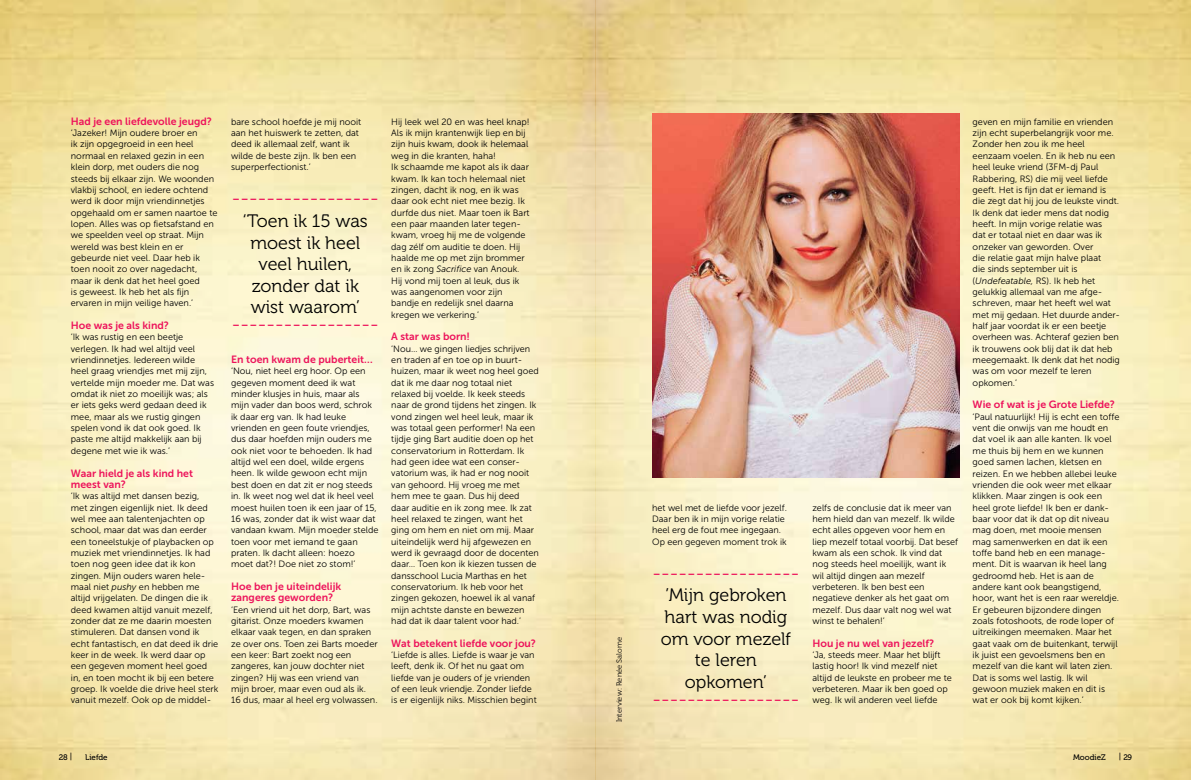
<style>
.page{position:relative;width:1191px;height:780px;background:#fff}
.page>*{position:absolute;margin:0;border:0;box-sizing:border-box;transform-origin:0 0}
.t1{font:20px "Museo 300";color:#ed145b}
.t2{font:18px/21.6px "Museo 300";color:#000;text-align:center}
.t3{font:10.5px/11.3px "Museo Sans 700";color:#ed145b}
.t4{font:9.1px/11.3px "Museo Sans 300";color:#000}
.t5{font:8px "Museo 500";color:#000}
.t6{font:7.5px "Museo 300";color:#000}
.s1{font-style:italic}
</style>
<div class="page">
<img style="left:0;top:1px;width:1190px;height:779px">
<img style="left:652px;top:113px;width:308px;height:364px">
<p class="t3" style="left:71px;top:115px;width:143px">Had je een liefdevolle jeugd?</p>
<p class="t4" style="left:71px;top:127px;width:148px">‘Jazeker! Mijn oudere broer en<br>ik zijn opgegroeid in een heel normaal en relaxed gezin in een klein dorp, met ouders die nog steeds bij elkaar zijn. We woonden vlakbij school, en iedere ochtend werd ik door mijn vriendinnetjes opgehaald om er samen naartoe te lopen. Alles was op fietsafstand en we speelden veel op straat. Mijn wereld was best klein en er gebeurde niet veel. Daar heb ik toen nooit zo over nagedacht, maar ik denk dat het heel goed<br>is geweest. Ik heb het als fijn ervaren in mijn veilige haven.’</p>
<p class="t3" style="left:71px;top:320px;width:100px">Hoe was je als kind?</p>
<p class="t4" style="left:71px;top:331px;width:145px">‘Ik was rustig en een beetje verlegen. Ik had wel altijd veel vriendinnetjes. Iedereen wilde heel graag vriendjes met mij zijn, vertelde mijn moeder me. Dat was omdat ik niet zo moeilijk was; als er iets geks werd gedaan deed ik mee, maar als we rustig gingen spelen vond ik dat ook goed. Ik paste me altijd makkelijk aan bij degene met wie ik was.’</p>
<p class="t3" style="left:71px;top:467px;width:124px">Waar hield je als kind het meest van?</p>
<p class="t4" style="left:71px;top:490px;width:149px">‘Ik was altijd met dansen bezig,<br>met zingen eigenlijk niet. Ik deed wel mee aan talentenjachten op school, maar dat was dan eerder een toneelstukje of playbacken op muziek met vriendinnetjes. Ik had toen nog geen idee dat ik kon zingen. Mijn ouders waren hele&shy;maal niet <span class="s1">pushy</span> en hebben me altijd vrijgelaten. De dingen die ik deed kwamen altijd vanuit mezelf, zonder dat ze me daarin moesten stimuleren. Dat dansen vond ik echt fantastisch, en dat deed ik drie keer in de week. Ik werd daar op een gegeven moment heel goed in, en toen mocht ik bij een betere groep. Ik voelde die drive heel sterk vanuit mezelf. Ook op de middel-</p>
<p class="t4" style="left:231px;top:116px;width:132px">bare school hoefde je mij nooit aan het huiswerk te zetten, dat deed ik allemaal zelf, want ik wilde de beste zijn. Ik ben een superperfectionist.’</p>
<h1 class="t1" style="left:232px;top:187px;width:148px">-----------------</h1>
<h2 class="t2" style="left:243px;top:210px;width:126px">‘Toen ik 15 was moest ik heel veel huilen, zonder dat ik wist waarom’</h2>
<h1 class="t1" style="left:232px;top:314px;width:148px">-----------------</h1>
<p class="t3" style="left:231px;top:354px;width:143px">En toen kwam de puberteit…</p>
<p class="t4" style="left:231px;top:365px;width:149px">‘Nou, niet heel erg hoor. Op een gegeven moment deed ik wat minder klusjes in huis, maar als mijn vader dan boos werd, schrok ik daar erg van. Ik had leuke vrienden en geen foute vriendjes, dus daar hoefden mijn ouders me ook niet voor te behoeden. Ik had altijd wel een doel, wilde ergens heen. Ik wilde gewoon echt mijn best doen en dat zit er nog steeds in. Ik weet nog wel dat ik heel veel moest huilen toen ik een jaar of 15,<br>16 was, zonder dat ik wist waar dat vandaan kwam. Mijn moeder stelde toen voor met iemand te gaan praten. Ik dacht alleen: hoezo moet dat?! Doe niet zo stom!’</p>
<p class="t3" style="left:231px;top:580px;width:112px">Hoe ben je uiteindelijk zangeres geworden?</p>
<p class="t4" style="left:231px;top:604px;width:148px">‘Een vriend uit het dorp, Bart, was gitarist. Onze moeders kwamen elkaar vaak tegen, en dan spraken ze over ons. Toen zei Barts moeder een keer: Bart zoekt nog een zangeres, kan jouw dochter niet zingen? Hij was een vriend van mijn broer, maar even oud als ik.<br>16 dus, maar al heel erg volwassen.</p>
<p class="t4" style="left:391px;top:116px;width:140px">Hij leek wel 20 en was heel knap!<br>Als ik mijn krantenwijk liep en bij zijn huis kwam, dook ik helemaal weg in die kranten, haha!<br>Ik schaamde me kapot als ik daar kwam. Ik kan toch helemaal niet zingen, dacht ik nog, en ik was daar ook echt niet mee bezig. Ik durfde dus niet. Maar toen ik Bart een paar maanden later tegen&shy;kwam, vroeg hij me de volgende dag zélf om auditie te doen. Hij haalde me op met zijn brommer en ik zong <span class="s1">Sacrifice</span> van Anouk.<br>Hij vond mij toen al leuk, dus ik was aangenomen voor zijn bandje en redelijk snel daarna kregen we verkering.’</p>
<p class="t3" style="left:391px;top:331px;width:80px">A star was born!</p>
<p class="t4" style="left:391px;top:343px;width:149px">‘Nou… we gingen liedjes schrijven en traden af en toe op in buurt&shy;huizen, maar ik weet nog heel goed dat ik me daar nog totaal niet relaxed bij voelde. Ik keek steeds naar de grond tijdens het zingen. Ik vond zingen wel heel leuk, maar ik was totaal geen performer! Na een tijdje ging Bart auditie doen op het conservatorium in Rotterdam. Ik had geen idee wat een conser&shy;vatorium was, ik had er nog nooit van gehoord. Hij vroeg me met hem mee te gaan. Dus hij deed daar auditie en ik zong mee. Ik zat heel relaxed te zingen, want het ging om hem en niet om mij. Maar uiteindelijk werd hij afgewezen en werd ik gevraagd door de docenten daar… Toen kon ik kiezen tussen de dansschool Lucia Marthas en het conservatorium. Ik heb voor het zingen gekozen, hoewel ik al vanaf mijn achtste danste en bewezen had dat ik daar talent voor had.’</p>
<p class="t3" style="left:391px;top:637px;width:146px">Wat betekent liefde voor jou?</p>
<p class="t4" style="left:391px;top:649px;width:147px">‘Liefde is alles. Liefde is waar je van leeft, denk ik. Of het nu gaat om liefde van je ouders of je vrienden of een leuk vriendje. Zonder liefde is er eigenlijk niks. Misschien begint</p>
<p class="t6" style="left:615px;top:722px;width:87px;rotate:-90deg">Interview: Renée Salome</p>
<p class="t4" style="left:652px;top:502px;width:136px">het wel met de liefde voor jezelf.<br>Daar ben ik in mijn vorige relatie heel erg de fout mee ingegaan.<br>Op een gegeven moment trok ik</p>
<p class="t4" style="left:812px;top:502px;width:147px">zelfs de conclusie dat ik meer van hem hield dan van mezelf. Ik wilde echt alles opgeven voor hem en liep mezelf totaal voorbij. Dat besef kwam als een schok. Ik vind dat nog steeds heel moeilijk, want ik wil altijd dingen aan mezelf verbeteren. Ik ben best een negatieve denker als het gaat om mezelf. Dus daar valt nog wel wat winst te behalen!’</p>
<p class="t3" style="left:812px;top:637px;width:123px">Hou je nu wel van jezelf?</p>
<p class="t4" style="left:812px;top:649px;width:141px">‘Ja, steeds meer. Maar het blijft lastig hoor! Ik vind mezelf niet altijd de leukste en probeer me te verbeteren. Maar ik ben goed op weg. Ik wil anderen veel liefde</p>
<h1 class="t1" style="left:652px;top:562px;width:148px">-----------------</h1>
<h2 class="t2" style="left:660px;top:584px;width:132px">’Mijn gebroken hart was nodig om voor mezelf te leren opkomen’</h2>
<h1 class="t1" style="left:652px;top:688px;width:148px">-----------------</h1>
<p class="t4" style="left:972px;top:116px;width:149px">geven en mijn familie en vrienden zijn echt superbelangrijk voor me.<br>Zonder hen zou ik me heel eenzaam voelen. En ik heb nu een heel leuke vriend (3FM-dj Paul<br>Rabbering, RS) die mij veel liefde geeft. Het is fijn dat er iemand is die zegt dat hij jou de leukste vindt.<br>Ik denk dat ieder mens dat nodig heeft. In mijn vorige relatie was<br>dat er totaal niet en daar was ik onzeker van geworden. Over<br>die relatie gaat mijn halve plaat<br>die sinds september uit is (<span class="s1">Undefeatable,</span> RS). Ik heb het gelukkig allemaal van me afge&shy;schreven, maar het heeft wel wat met mij gedaan. Het duurde ander&shy;half jaar voordat ik er een beetje overheen was. Achteraf gezien ben ik trouwens ook blij dat ik dat heb meegemaakt. Ik denk dat het nodig was om voor mezelf te leren opkomen.’</p>
<p class="t3" style="left:972px;top:399px;width:144px">Wie of wat is je Grote Liefde?</p>
<p class="t4" style="left:972px;top:411px;width:148px">‘Paul natuurlijk! Hij is echt een toffe vent die onwijs van me houdt en dat voel ik aan alle kanten. Ik voel me thuis bij hem en we kunnen goed samen lachen, kletsen en reizen. En we hebben allebei leuke vrienden die ook weer met elkaar klikken. Maar zingen is ook een heel grote liefde! Ik ben er dank&shy;baar voor dat ik dat op dit niveau mag doen, met mooie mensen mag samenwerken en dat ik een toffe band heb en een manage&shy;ment. Dit is waarvan ik heel lang gedroomd heb. Het is aan de andere kant ook beangstigend, hoor, want het is een raar wereldje.<br>Er gebeuren bijzondere dingen zoals fotoshoots, de rode loper of uitreikingen meemaken. Maar het gaat vaak om de buitenkant, terwijl ik juist een gevoelsmens ben en mezelf van die kant wil laten zien.<br>Dat is soms wel lastig. Ik wil gewoon muziek maken en dit is wat er ook bij komt kijken.’</p>
<p class="t5" style="left:59px;top:753px;width:15px">28 |</p>
<p class="t5" style="left:85px;top:753px;width:24px">Liefde</p>
<p class="t5" style="left:1073px;top:753px;width:34px">MoodieZ</p>
<p class="t5" style="left:1119px;top:753px;width:15px">| 29</p>
</div>
